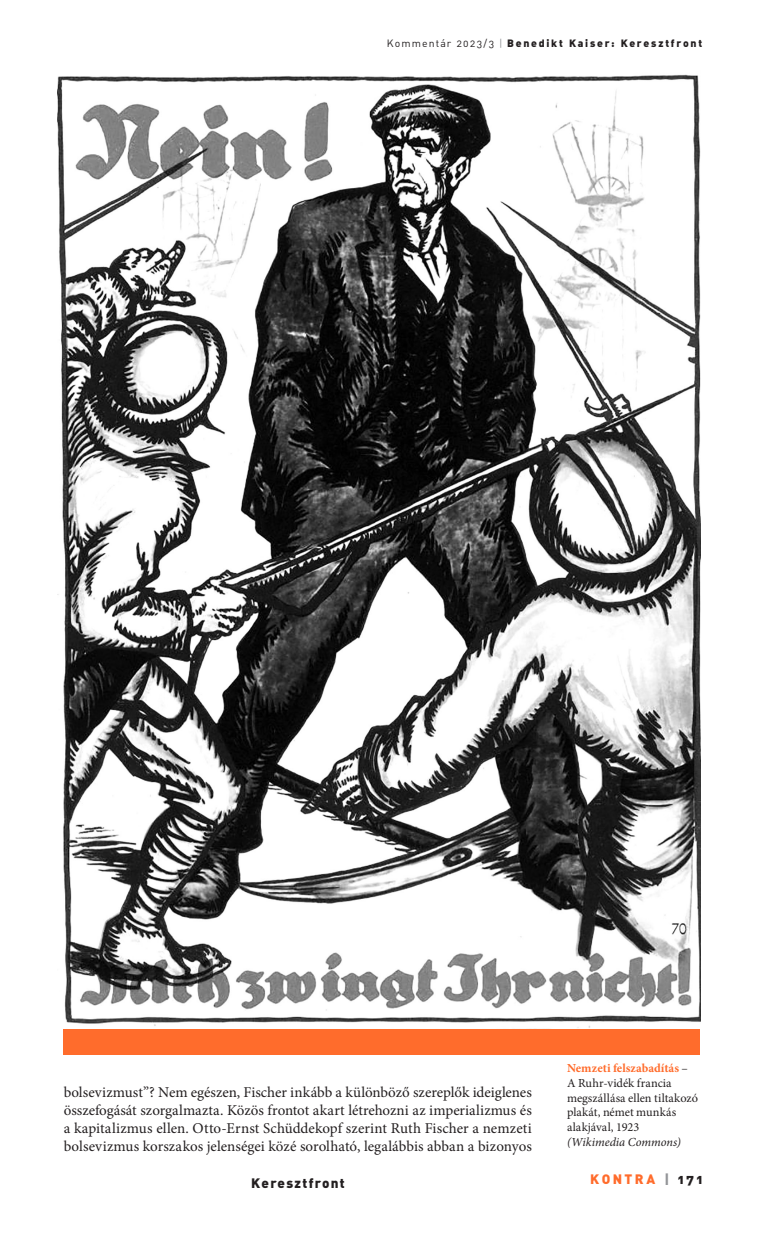
<style>
.page{position:relative;width:766px;height:1234px;background:#fff}
.page>*{position:absolute;margin:0;border:0;box-sizing:border-box;transform-origin:0 0}
._8_-_kenyér_1_---_10_pt{font:15px/18px "Minion Pro";color:#231f20;text-align:justify}
.t1{font:13.5px "DIN Alt Blk PFL";letter-spacing:.1em;color:#231f20}
.t2{font:13.5px "DIN Alt Blk PFL";letter-spacing:.2em;color:#ff6c2c}
._1000_-_képaláírás{font:12.3px/14.7px "Minion Pro";letter-spacing:.005em;color:#231f20}
._1000_-_képaláírás-2{font:italic 12.3px "Minion Pro";color:#231f20}
.t3{font:10.5px "DIN Alt Blk PFL";letter-spacing:.175em;color:#231f20}
.s1{font-family:"DIN Alt PFL"}
.s2{font-family:"DIN Alt PFL";color:#939598}
.s3{font-weight:700;color:#ff6c2c}
.s4{color:#939598}
.s5{color:#231f20}
</style>
<div class="page">
<img style="left:57px;top:74px;width:643px;height:955px">
<div style="left:64px;top:1029px;width:635px;height:25px;background:#ff6c2c"></div>
<p class="t3" style="left:386px;top:36px;width:317px"><span class="s1">Kommentár 2023/3</span> <span class="s2">|</span> Benedikt Kaiser: Keresztfront</p>
<p class="_8_-_kenyér_1_---_10_pt" style="left:64px;top:1083px;width:469px">bolsevizmust”? Nem egészen, Fischer inkább a különböző szereplők ideiglenes összefogását szorgalmazta. Közös frontot akart létrehozni az imperializmus és a kapitalizmus ellen. Otto-Ernst Schüddekopf szerint Ruth Fischer a nemzeti bolsevizmus korszakos jelenségei közé sorolható, legalábbis abban a bizonyos</p>
<p class="t1" style="left:251px;top:1173px;width:95px">Keresztfront</p>
<p class="_1000_-_képaláírás" style="left:567px;top:1060px;width:133px"><span class="s3">Nemzeti felszabadítás</span> –<br>A Ruhr-vidék francia megszállása ellen tiltakozó plakát, német munkás alakjával, 1923</p>
<p class="_1000_-_képaláírás-2" style="left:567px;top:1133px;width:115px">(Wikimedia Commons)</p>
<p class="t2" style="left:590px;top:1169px;width:113px">KONTRA <span class="s4">|</span> <span class="s5">171</span></p>
</div>
